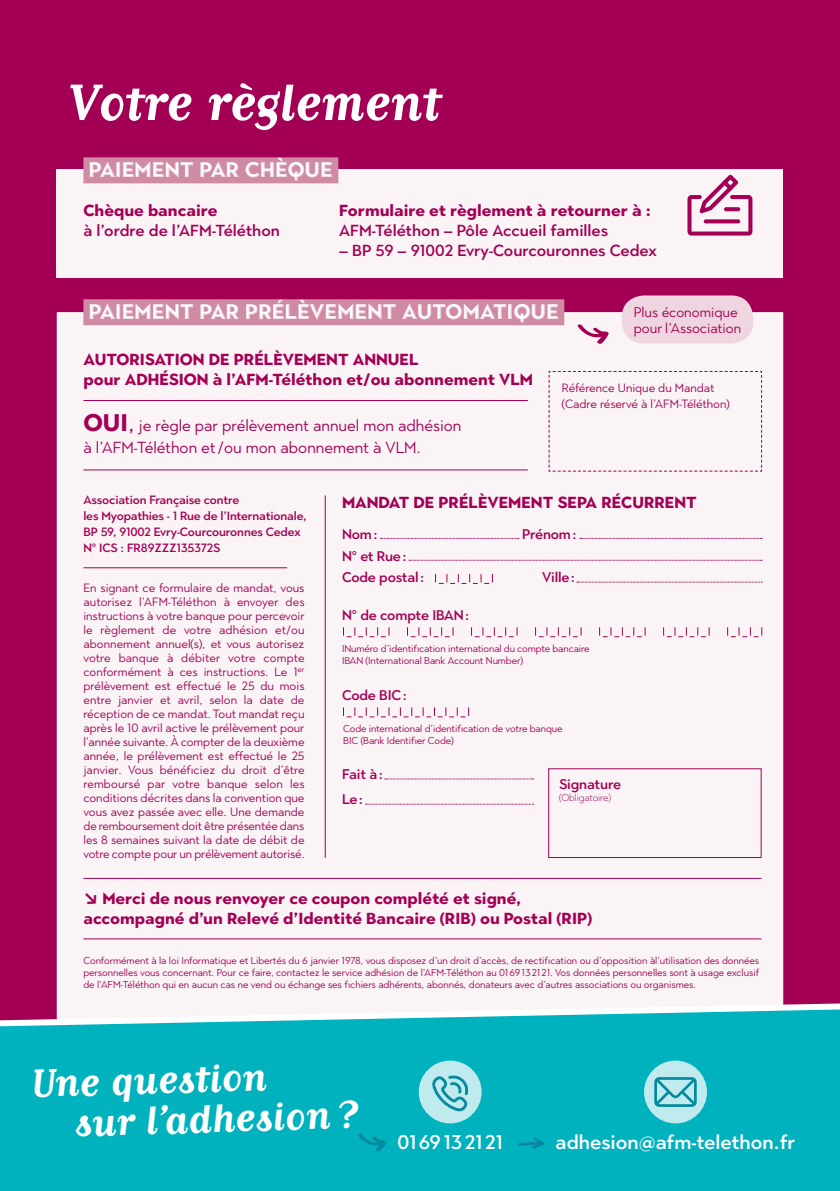
<style>
.page{position:relative;width:840px;height:1191px;background:#fff}
.page>*{position:absolute;margin:0;border:0;box-sizing:border-box;transform-origin:0 0}
.t1{font:60px "Matrix Script Bold Lining";color:#fff}
.t2{font:46px/40.6px "Matrix Script Bold Lining";color:#fff}
.t3{font:700 21px "Town 22 Emboss";letter-spacing:.01em;color:#fff}
.t4{font:500 19.8px "Town 80 Text";color:#fff}
.t5{font:700 16px/20px "Town 80 Text";color:#a30055}
.t6{font:500 16px "Town 80 Text";color:#a30055}
.t7{font:16px/22px "Town 80 Text";color:#a30055}
.t8{font:500 14px/25.4px "Town 80 Text";letter-spacing:-.01em;color:#a30055}
.t9{font:14px/16px "Town 80 Text";color:#a30055}
.t10{font:12px/14px "Town 80 Text";letter-spacing:-.005em;color:#a30055}
.t11{font:500 12px/16px "Town 80 Text";letter-spacing:-.01em;color:#a30055}
.t12{font:10px/12px "Town 80 Text";letter-spacing:-.01em;color:#a30055}
.t13{font:300 10px "Town 80 Text";letter-spacing:-.01em;color:#a30055}
.s1{font-weight:700;font-size:24px}
.s2{font-size:24px}
</style>
<div class="page">
<div style="left:0;top:0;width:839px;height:999px;background:#a30055"></div>
<div style="left:0;top:1030px;width:839px;height:161px;background:#00b2bd"></div>
<div style="left:57px;top:169px;width:725px;height:109px;background:#faf4f6"></div>
<div style="left:57px;top:312px;width:725px;height:687px;background:#faf4f6"></div>
<div style="left:83px;top:157px;width:255px;height:26px;background:#cf8aa4"></div>
<div style="left:83px;top:299px;width:481px;height:26px;background:#cf8aa4"></div>
<svg style="left:687px;top:174px;width:65px;height:62px"></svg>
<hr style="left:83px;top:400px;width:444px;height:1px;background:#a30055">
<hr style="left:83px;top:469px;width:444px;height:1px;background:#a30055">
<hr style="left:83px;top:567px;width:204px;height:1px;background:#a30055">
<hr style="left:83px;top:878px;width:678px;height:1px;background:#a30055">
<hr style="left:325px;top:495px;width:1px;height:363px;background:#a30055">
<hr style="left:83px;top:938px;width:678px;height:1px;background:#a30055">
<div style="left:548px;top:370px;width:214px;height:102px;background:#faf4f6"></div>
<div style="left:548px;top:768px;width:213px;height:90px;border:1px solid #a30055"></div>
<div style="left:621px;top:295px;width:131px;height:48px;background:#eed5df;border-radius:22px"></div>
<svg style="left:384px;top:778px;width:149px;height:1px"></svg>
<svg style="left:365px;top:804px;width:168px;height:1px"></svg>
<svg style="left:408px;top:560px;width:353px;height:1px"></svg>
<svg style="left:380px;top:538px;width:138px;height:1px"></svg>
<svg style="left:579px;top:538px;width:182px;height:1px"></svg>
<svg style="left:576px;top:582px;width:185px;height:1px"></svg>
<svg style="left:435px;top:574px;width:58px;height:10px"></svg>
<svg style="left:343px;top:627px;width:46px;height:10px"></svg>
<svg style="left:535px;top:627px;width:46px;height:10px"></svg>
<svg style="left:407px;top:627px;width:46px;height:10px"></svg>
<svg style="left:599px;top:627px;width:46px;height:10px"></svg>
<svg style="left:471px;top:627px;width:46px;height:10px"></svg>
<svg style="left:663px;top:627px;width:46px;height:10px"></svg>
<svg style="left:726px;top:627px;width:36px;height:10px"></svg>
<svg style="left:343px;top:707px;width:126px;height:10px"></svg>
<svg style="left:0;top:999px;width:839px;height:31px"></svg>
<svg style="left:576px;top:324px;width:32px;height:21px"></svg>
<svg style="left:418px;top:1060px;width:63px;height:63px;background:#b6e8eb"></svg>
<svg style="left:431px;top:1069px;width:37px;height:42px;background:#8acfd7"></svg>
<svg style="left:643px;top:1060px;width:63px;height:63px;background:#b1e5e9"></svg>
<svg style="left:654px;top:1077px;width:42px;height:29px"></svg>
<svg style="left:516px;top:1136px;width:28px;height:13px"></svg>
<svg style="left:356px;top:1133px;width:30px;height:19px"></svg>
<h1 class="t1" style="left:68px;top:72px;width:374px">Votre règlement</h1>
<h3 class="t3" style="left:89px;top:158px;width:245px">PAIEMENT PAR CHÈQUE</h3>
<h3 class="t5" style="left:83px;top:200px;width:135px">Chèque bancaire</h3>
<h3 class="t6" style="left:83px;top:220px;width:198px">à l’ordre de l’AFM-Téléthon</h3>
<h3 class="t5" style="left:339px;top:200px;width:313px">Formulaire et règlement à retourner à :</h3>
<h3 class="t6" style="left:339px;top:220px;width:270px">AFM-Téléthon – Pôle Accueil familles</h3>
<h3 class="t6" style="left:339px;top:240px;width:319px">– BP 59 – 91002 Evry-Courcouronnes Cedex</h3>
<h3 class="t3" style="left:89px;top:300px;width:471px">PAIEMENT PAR PRÉLÈVEMENT AUTOMATIQUE</h3>
<h3 class="t5" style="left:83px;top:349px;width:451px">AUTORISATION DE PRÉLÈVEMENT ANNUEL<br>pour ADHÉSION à l’AFM-Téléthon et/ou abonnement VLM</h3>
<p class="t9" style="left:633px;top:304px;width:109px">Plus économique pour l’Association</p>
<p class="t10" style="left:561px;top:380px;width:169px;line-height:16px">Référence Unique du Mandat (Cadre réservé à l’AFM-Téléthon)</p>
<h3 class="t7" style="left:83px;top:414px;width:379px"><span class="s1">OUI</span><span class="s2">,</span> je règle par prélèvement annuel mon adhésion à l’AFM-Téléthon et /ou mon abonnement à VLM.</h3>
<p class="t11" style="left:83px;top:492px;width:225px">Association Française contre<br>les Myopathies - 1 Rue de l’Internationale, BP 59, 91002 Evry-Courcouronnes Cedex N° ICS : FR89ZZZ135372S</p>
<p class="t10" style="left:83px;top:580px;width:222px;text-align:justify">En signant ce formulaire de mandat, vous autorisez l’AFM-Téléthon à envoyer des instructions à votre banque pour percevoir le règlement de votre adhésion et/ou abonnement annuel(s), et vous autorisez votre banque à débiter votre compte conformément à ces instructions. Le 1<sup>er </sup>prélèvement est effectué le 25 du mois entre janvier et avril, selon la date de réception de ce mandat. Tout mandat reçu après le 10 avril active le prélèvement pour l’année suivante. À compter de la deuxième année, le prélèvement est effectué le 25 janvier. Vous bénéficiez du droit d’être remboursé par votre banque selon les conditions décrites dans la convention que vous avez passée avec elle. Une demande de remboursement doit être présentée dans les 8 semaines suivant la date de débit de votre compte pour un prélèvement autorisé.</p>
<h3 class="t5" style="left:342px;top:491px;width:356px">MANDAT DE PRÉLÈVEMENT SEPA RÉCURRENT</h3>
<p class="t8" style="left:342px;top:521px;width:37px">Nom:</p>
<p class="t8" style="left:522px;top:521px;width:56px">Prénom:</p>
<p class="t8" style="left:342px;top:564px;width:84px">Code postal:</p>
<p class="t8" style="left:542px;top:564px;width:34px">Ville:</p>
<p class="t8" style="left:342px;top:602px;width:129px">N° de compte IBAN:</p>
<p class="t12" style="left:342px;top:642px;width:249px">INuméro d’identification international du compte bancaire<br>IBAN (International Bank Account Number)</p>
<p class="t8" style="left:342px;top:682px;width:66px">Code BIC:</p>
<p class="t12" style="left:343px;top:722px;width:221px">Code international d’identification de votre banque<br>BIC (Bank Identifier Code)</p>
<p class="t8" style="left:342px;top:543px;width:66px">N° et Rue:</p>
<p class="t8" style="left:342px;top:761px;width:42px">Fait à:<br>Le:</p>
<p class="t8" style="left:558px;top:770px;width:64px">Signature</p>
<p class="t13" style="left:558px;top:791px;width:53px">(Obligatoire)</p>
<h3 class="t5" style="left:83px;top:888px;width:510px">● Merci de nous renvoyer ce coupon complété et signé, accompagné d’un Relevé d’Identité Bancaire (RIB) ou Postal (RIP)</h3>
<p class="t12" style="left:83px;top:954px;width:677px;text-align:justify">Conformément à la loi Informatique et Libertés du 6 janvier 1978, vous disposez d’un droit d’accès, de rectification ou d’opposition àl’utilisation des données personnelles vous concernant. Pour ce faire, contactez le service adhésion de l’AFM-Téléthon au 0169132121. Vos données personnelles sont à usage exclusif de l’AFM-Téléthon qui en aucun cas ne vend ou échange ses fichiers adhérents, abonnés, donateurs avec d’autres associations ou organismes.</p>
<h2 class="t2" style="left:73px;top:1061px;width:285px;text-indent:-42px;rotate:-2deg">Une question<br>sur l’adhesion?</h2>
<h3 class="t4" style="left:397px;top:1129px;width:107px">0169132121</h3>
<h3 class="t4" style="left:555px;top:1129px;width:241px">adhesion@afm-telethon.fr</h3>
</div>
